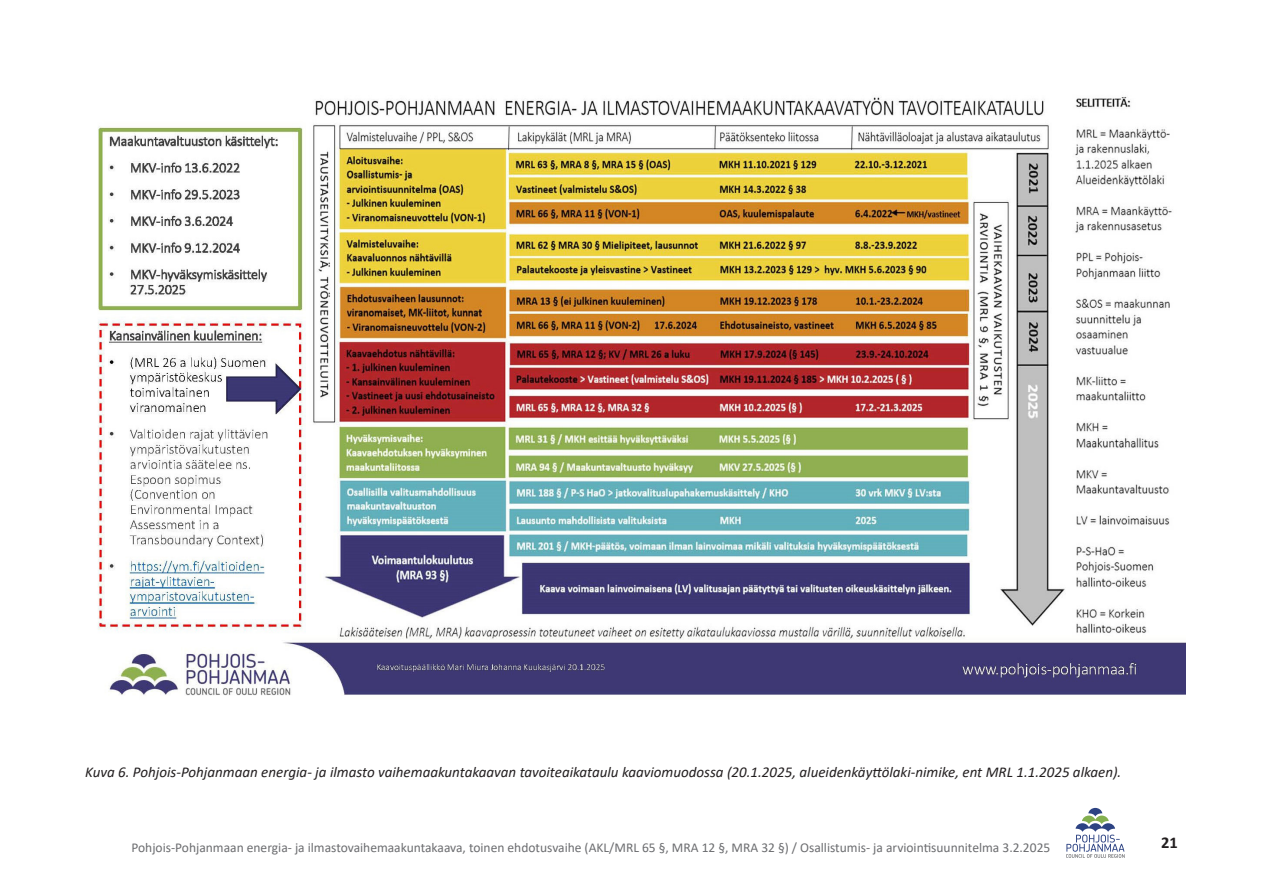
<style>
.page{position:relative;width:1263px;height:893px;background:#fff}
.page>*{position:absolute;margin:0;border:0;box-sizing:border-box;transform-origin:0 0}
.t1{font:700 16.5px "Calibri";color:#231f20}
.P__leipis{font:italic 15px "Calibri";color:#231f20}
.t2{font:13.5px "Calibri";color:#6c6d70}
</style>
<div class="page">
<svg style="left:1066px;top:808px;width:59px;height:50px"></svg>
<img style="left:98px;top:97px;width:1087px;height:599px">
<p class="P__leipis" style="left:85px;top:762px;width:1038px">Kuva 6. Pohjois-Pohjanmaan energia- ja ilmasto vaihemaakuntakaavan tavoiteaikataulu kaaviomuodossa (20.1.2025, alueidenkäyttölaki-nimike, ent MRL 1.1.2025 alkaen).</p>
<p class="t2" style="left:131px;top:838px;width:920px">Pohjois-Pohjanmaan energia- ja ilmastovaihemaakuntakaava, toinen ehdotusvaihe (AKL/MRL 65 §, MRA 12 §, MRA 32 §) / Osallistumis- ja arviointisuunnitelma 3.2.2025</p>
<p class="t1" style="left:1161px;top:831px;width:18px">21</p>
</div>
